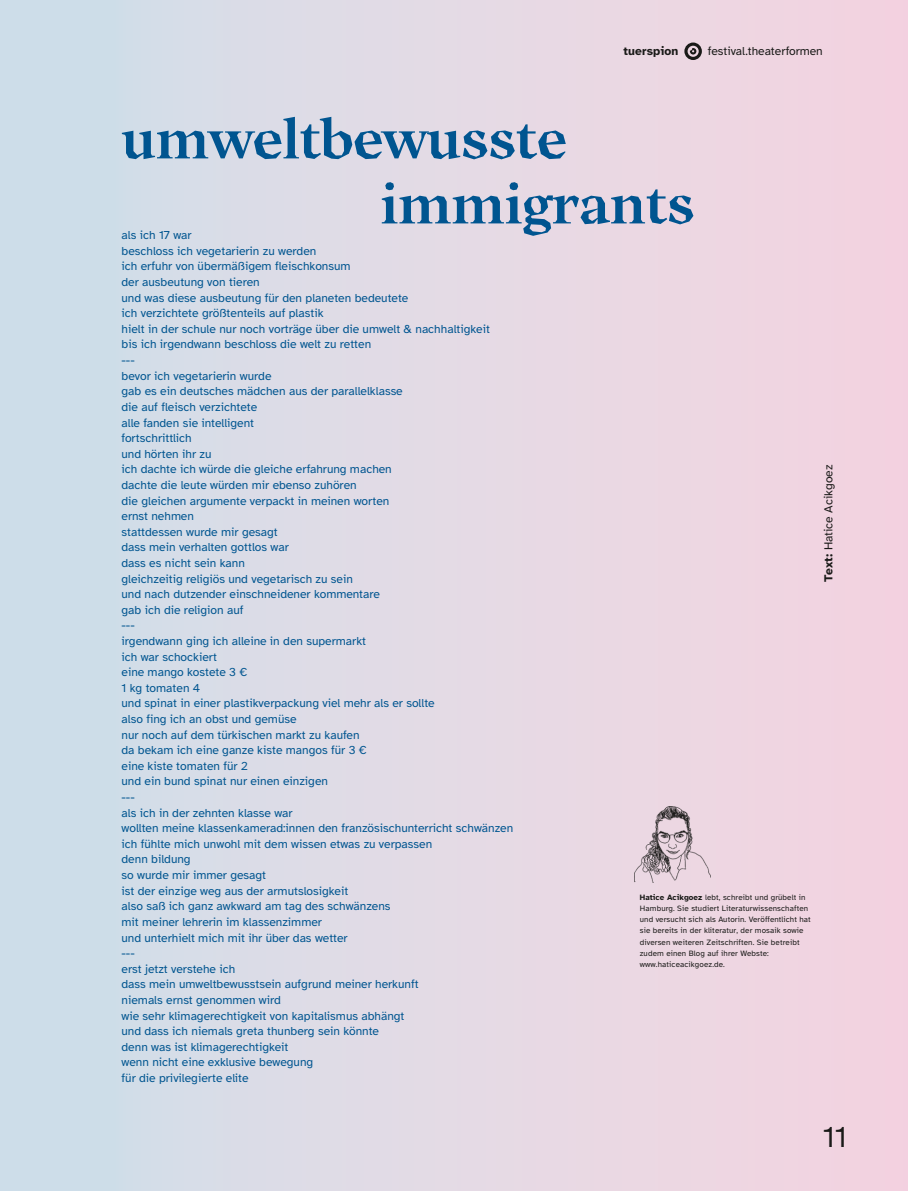
<style>
.page{position:relative;width:908px;height:1191px;background:#fff}
.page>*{position:absolute;margin:0;border:0;box-sizing:border-box;transform-origin:0 0}
.t1{font:700 54px "Ortica";color:#005590}
.t2{font:30px "Atkinson Hyperlegible";color:#1a1a18}
.t3{font:12px/15.6px "Atkinson Hyperlegible";color:#005590}
.t4{font:12px "Atkinson Hyperlegible";color:#1a1a18}
.t5{font:700 12px "Atkinson Hyperlegible";letter-spacing:.01em;color:#1a1a18}
.t6{font:8px/11.2px "Atkinson Hyperlegible";letter-spacing:.015em;color:#1a1a18}
.s1{font-weight:700}
</style>
<div class="page">
<div style="left:0;top:0;width:907px;height:1191px;background:linear-gradient(to right,#cedfea,#f6d4e0)"></div>
<svg style="left:684px;top:43px;width:17px;height:17px"></svg>
<img style="left:633px;top:806px;width:77px;height:76px">
<h1 class="t1" style="left:121px;top:107px;width:446px">umweltbewusste</h1>
<p class="t5" style="left:623px;top:44px;width:56px">tuerspion</p>
<p class="t4" style="left:707px;top:44px;width:116px">festival.theaterformen</p>
<h1 class="t1" style="left:380px;top:172px;width:315px">immigrants</h1>
<p class="t3" style="left:121px;top:228px;width:393px">als ich 17 war<br>beschloss ich vegetarierin zu werden<br>ich erfuhr von übermäßigem fleischkonsum<br>der ausbeutung von tieren<br>und was diese ausbeutung für den planeten bedeutete<br>ich verzichtete größtenteils auf plastik<br>hielt in der schule nur noch vorträge über die umwelt &amp; nachhaltigkeit<br>bis ich irgendwann beschloss die welt zu retten<br>---<br>bevor ich vegetarierin wurde<br>gab es ein deutsches mädchen aus der parallelklasse<br>die auf fleisch verzichtete<br>alle fanden sie intelligent<br>fortschrittlich<br>und hörten ihr zu<br>ich dachte ich würde die gleiche erfahrung machen<br>dachte die leute würden mir ebenso zuhören<br>die gleichen argumente verpackt in meinen worten<br>ernst nehmen<br>stattdessen wurde mir gesagt<br>dass mein verhalten gottlos war<br>dass es nicht sein kann<br>gleichzeitig religiös und vegetarisch zu sein<br>und nach dutzender einschneidener kommentare<br>gab ich die religion auf<br>---<br>irgendwann ging ich alleine in den supermarkt<br>ich war schockiert<br>eine mango kostete 3 €<br>1 kg tomaten 4<br>und spinat in einer plastikverpackung viel mehr als er sollte<br>also fing ich an obst und gemüse<br>nur noch auf dem türkischen markt zu kaufen<br>da bekam ich eine ganze kiste mangos für 3 €<br>eine kiste tomaten für 2<br>und ein bund spinat nur einen einzigen<br>---<br>als ich in der zehnten klasse war<br>wollten meine klassenkamerad:innen den französischunterricht schwänzen ich fühlte mich unwohl mit dem wissen etwas zu verpassen<br>denn bildung<br>so wurde mir immer gesagt<br>ist der einzige weg aus der armutslosigkeit<br>also saß ich ganz awkward am tag des schwänzens<br>mit meiner lehrerin im klassenzimmer<br>und unterhielt mich mit ihr über das wetter<br>---<br>erst jetzt verstehe ich<br>dass mein umweltbewusstsein aufgrund meiner herkunft<br>niemals ernst genommen wird<br>wie sehr klimagerechtigkeit von kapitalismus abhängt<br>und dass ich niemals greta thunberg sein könnte<br>denn was ist klimagerechtigkeit<br>wenn nicht eine exklusive bewegung<br>für die privilegierte elite</p>
<p class="t6" style="left:639px;top:891px;width:172px"><span class="s1">Hatice Acikgoez</span> lebt, schreibt und grübelt in Hamburg. Sie studiert Literaturwissenschaften und versucht sich als Autorin. Veröffentlicht hat sie bereits in der kliteratur, der mosaik sowie diversen weiteren Zeitschriften. Sie betreibt zudem einen Blog auf ihrer Webste: www.haticeacikgoez.de.</p>
<p class="t4" style="left:821px;top:582px;width:119px;rotate:-90deg"><span class="s1">Text:</span> Hatice Acikgoez</p>
<h2 class="t2" style="left:822px;top:1120px;width:26px">11</h2>
</div>
